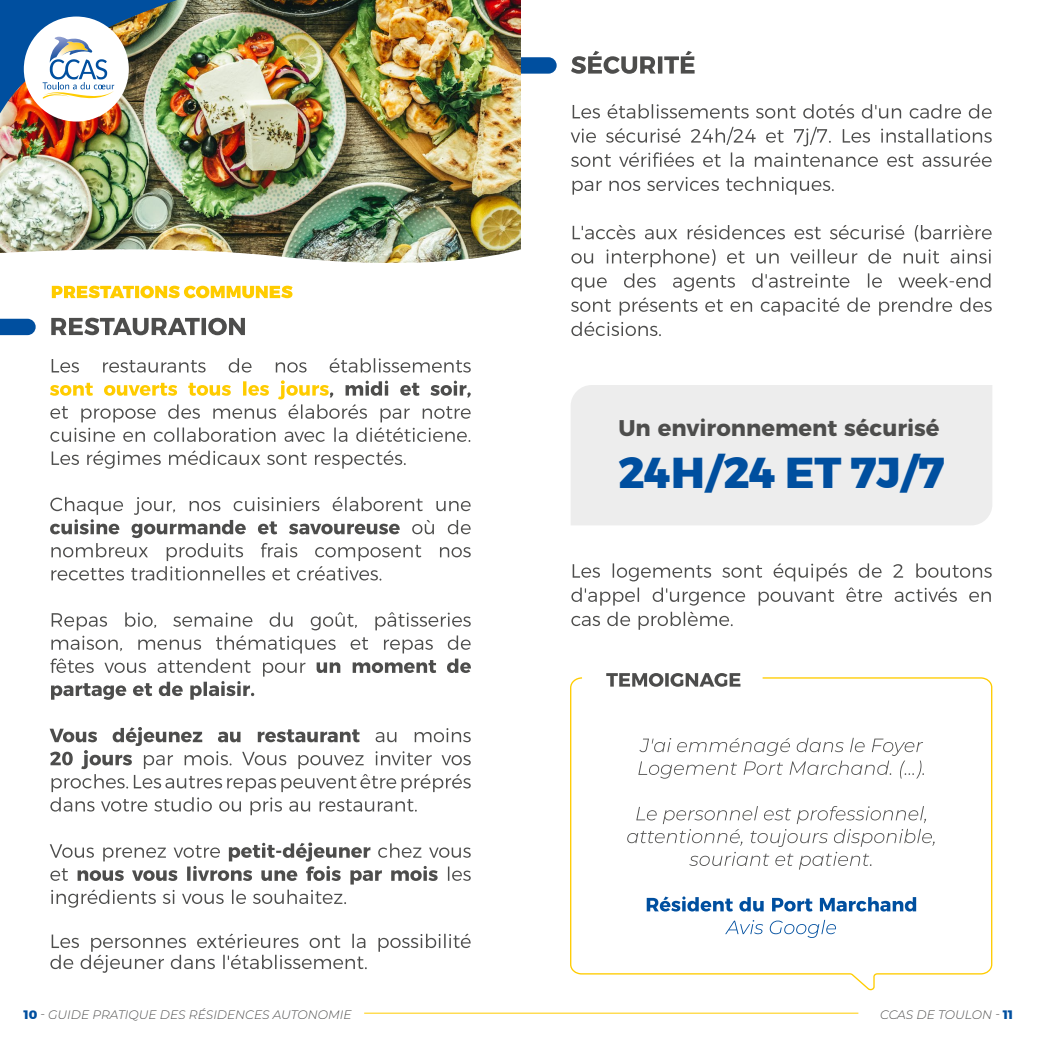
<style>
.page{position:relative;width:1042px;height:1042px;background:#fff}
.page>*{position:absolute;margin:0;border:0;box-sizing:border-box;transform-origin:0 0}
.t1{font:800 43.05px "Montserrat";color:#004f9f}
.t2{font:700 22.75px "Montserrat";color:#4d4d4c}
.t3{font:italic 300 12.25px "Montserrat";color:#4d4d4c}
.s1{font-weight:800;font-style:normal;color:#004f9f}
</style>
<div class="page">
<hr style="left:364px;top:1013px;width:157px;height:1px;background:#fc0">
<hr style="left:521px;top:1013px;width:337px;height:1px;background:#fc0">
<img style="left:0;top:0;width:521px;height:263px">
<img style="left:0;top:0;width:260px;height:192px">
<div style="left:24px;top:17px;width:105px;height:105px;background:#fff;border-radius:50%"></div>
<svg style="left:42px;top:37px;width:72px;height:62px"></svg>
<svg style="left:0;top:319px;width:36px;height:16px"></svg>
<svg style="left:51px;top:318px;width:194px;height:17px"></svg>
<svg style="left:50px;top:933px;width:421px;height:40px"></svg>
<svg style="left:50px;top:842px;width:421px;height:65px"></svg>
<svg style="left:50px;top:727px;width:421px;height:88px"></svg>
<svg style="left:50px;top:612px;width:421px;height:88px"></svg>
<svg style="left:50px;top:497px;width:421px;height:83px"></svg>
<svg style="left:52px;top:450px;width:354px;height:19px"></svg>
<svg style="left:50px;top:380px;width:421px;height:62px"></svg>
<svg style="left:52px;top:358px;width:419px;height:14px"></svg>
<svg style="left:52px;top:286px;width:241px;height:12px"></svg>
<svg style="left:521px;top:57px;width:36px;height:17px"></svg>
<svg style="left:571px;top:51px;width:123px;height:23px"></svg>
<svg style="left:571px;top:611px;width:161px;height:19px"></svg>
<svg style="left:571px;top:587px;width:420px;height:18px"></svg>
<svg style="left:573px;top:563px;width:418px;height:18px"></svg>
<svg style="left:571px;top:321px;width:90px;height:15px"></svg>
<svg style="left:571px;top:297px;width:420px;height:18px"></svg>
<svg style="left:571px;top:273px;width:419px;height:18px"></svg>
<svg style="left:571px;top:249px;width:420px;height:18px"></svg>
<svg style="left:573px;top:225px;width:419px;height:17px"></svg>
<svg style="left:572px;top:177px;width:262px;height:18px"></svg>
<svg style="left:571px;top:152px;width:421px;height:15px"></svg>
<svg style="left:571px;top:127px;width:420px;height:19px"></svg>
<svg style="left:573px;top:104px;width:419px;height:14px"></svg>
<div style="left:571px;top:385px;width:421px;height:140px;background:#ededed"></div>
<svg style="left:570px;top:677px;width:423px;height:314px"></svg>
<svg style="left:606px;top:673px;width:134px;height:14px"></svg>
<svg style="left:725px;top:920px;width:111px;height:18px"></svg>
<svg style="left:647px;top:896px;width:269px;height:15px"></svg>
<svg style="left:627px;top:806px;width:307px;height:63px"></svg>
<svg style="left:638px;top:738px;width:286px;height:40px"></svg>
<h2 class="t2" style="left:618px;top:409px;width:323px">Un environnement sécurisé</h2>
<h1 class="t1" style="left:618px;top:437px;width:328px">24H/24 ET 7J/7</h1>
<p class="t3" style="left:24px;top:1006px;width:329px"><span class="s1">10</span> - GUIDE PRATIQUE DES RÉSIDENCES AUTONOMIE</p>
<p class="t3" style="left:880px;top:1006px;width:135px">CCAS DE TOULON - <span class="s1">11</span></p>
</div>
